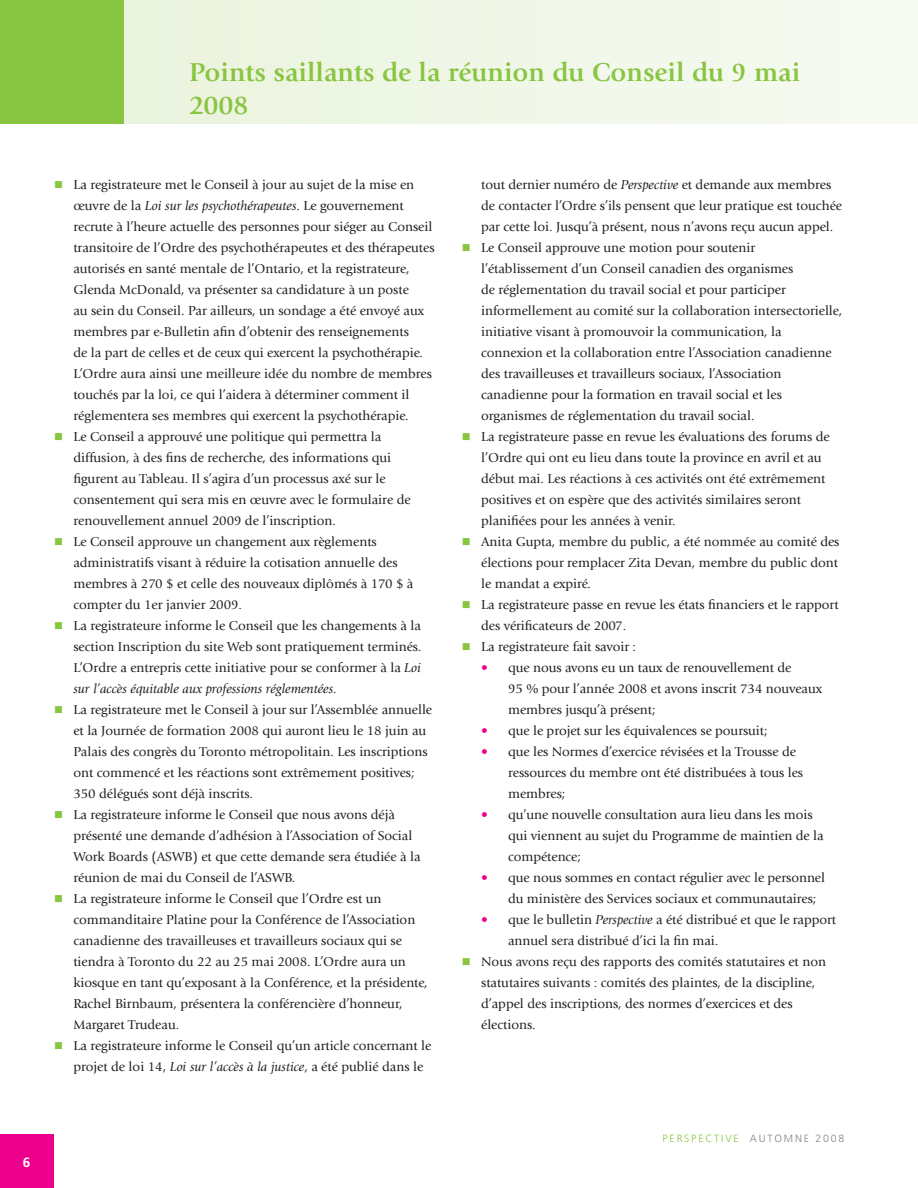
<style>
.page{position:relative;width:918px;height:1188px;background:#fff}
.page>*{position:absolute;margin:0;border:0;box-sizing:border-box;transform-origin:0 0}
.t1{font:700 27px/32.4px "Giovanni Std";color:#88c540}
.t2{font:13.5px/21px "Giovanni Std";color:#231f20}
.t3{font:700 13.5px "Frutiger LT Std";color:#fff}
.t4{font:300 10.5px "Frutiger LT Std";letter-spacing:.17em;color:#88c540}
.s1{color:#88c540}
.s2{font-style:italic}
.s3{color:#ec008c}
.s4{color:#808285}
</style>
<div class="page">
<div style="left:0;top:1135px;width:53px;height:53px;background:#ec008c"></div>
<div style="left:0;top:0;width:124px;height:124px;background:#88c540"></div>
<div style="left:124px;top:0;width:793px;height:124px;background:#f0f7e8"></div>
<h1 class="t1" style="left:189px;top:56px;width:613px">Points saillants de la réunion du Conseil du 9 mai<br>2008</h1>
<p class="t2" style="left:73px;top:174px;width:363px;text-indent:-19px"><span class="s1">■</span> La registrateure met le Conseil à jour au sujet de la mise en œuvre de la <span class="s2">Loi sur les psychothérapeutes</span>. Le gouvernement recrute à l’heure actuelle des personnes pour siéger au Conseil transitoire de l’Ordre des psychothérapeutes et des thérapeutes autorisés en santé mentale de l’Ontario, et la registrateure, Glenda McDonald, va présenter sa candidature à un poste<br>au sein du Conseil. Par ailleurs, un sondage a été envoyé aux membres par e-Bulletin afin d’obtenir des renseignements<br>de la part de celles et de ceux qui exercent la psychothérapie.<br>L’Ordre aura ainsi une meilleure idée du nombre de membres touchés par la loi, ce qui l’aidera à déterminer comment il réglementera ses membres qui exercent la psychothérapie.</p>
<p class="t2" style="left:73px;top:426px;width:339px;text-indent:-19px"><span class="s1">■</span> Le Conseil a approuvé une politique qui permettra la diffusion, à des fins de recherche, des informations qui figurent au Tableau. Il s’agira d’un processus axé sur le consentement qui sera mis en œuvre avec le formulaire de renouvellement annuel 2009 de l’inscription.</p>
<p class="t2" style="left:73px;top:531px;width:342px;text-indent:-19px"><span class="s1">■</span> Le Conseil approuve un changement aux règlements administratifs visant à réduire la cotisation annuelle des membres à 270 $ et celle des nouveaux diplômés à 170 $ à compter du 1er janvier 2009.</p>
<p class="t2" style="left:73px;top:615px;width:349px;text-align:justify;text-indent:-19px"><span class="s1">■</span> La registrateure informe le Conseil que les changements à la section Inscription du site Web sont pratiquement terminés.<br>L’Ordre a entrepris cette initiative pour se conformer à la <span class="s2">Loi sur l’accès équitable aux professions réglementées</span>.</p>
<p class="t2" style="left:73px;top:699px;width:360px;text-indent:-19px"><span class="s1">■</span> La registrateure met le Conseil à jour sur l’Assemblée annuelle et la Journée de formation 2008 qui auront lieu le 18 juin au Palais des congrès du Toronto métropolitain. Les inscriptions ont commencé et les réactions sont extrêmement positives; 350 délégués sont déjà inscrits.</p>
<p class="t2" style="left:73px;top:804px;width:349px;text-indent:-19px"><span class="s1">■</span> La registrateure informe le Conseil que nous avons déjà présenté une demande d’adhésion à l’Association of Social Work Boards (ASWB) et que cette demande sera étudiée à la réunion de mai du Conseil de l’ASWB.</p>
<p class="t2" style="left:73px;top:888px;width:356px;text-indent:-19px"><span class="s1">■</span> La registrateure informe le Conseil que l’Ordre est un commanditaire Platine pour la Conférence de l’Association canadienne des travailleuses et travailleurs sociaux qui se tiendra à Toronto du 22 au 25 mai 2008. L’Ordre aura un kiosque en tant qu’exposant à la Conférence, et la présidente, Rachel Birnbaum, présentera la conférencière d’honneur, Margaret Trudeau.</p>
<p class="t2" style="left:73px;top:1035px;width:360px;text-indent:-19px"><span class="s1">■</span> La registrateure informe le Conseil qu’un article concernant le projet de loi 14, <span class="s2">Loi sur l’accès à la justice</span>, a été publié dans le</p>
<p class="t3" style="left:23px;top:1155px;width:9px">6</p>
<p class="t2" style="left:481px;top:174px;width:363px">tout dernier numéro de <span class="s2">Perspective</span> et demande aux membres de contacter l’Ordre s’ils pensent que leur pratique est touchée par cette loi. Jusqu’à présent, nous n’avons reçu aucun appel.</p>
<p class="t2" style="left:481px;top:237px;width:363px;text-indent:-19px"><span class="s1">■</span> Le Conseil approuve une motion pour soutenir l’établissement d’un Conseil canadien des organismes<br>de réglementation du travail social et pour participer informellement au comité sur la collaboration intersectorielle, initiative visant à promouvoir la communication, la connexion et la collaboration entre l’Association canadienne des travailleuses et travailleurs sociaux, l’Association canadienne pour la formation en travail social et les organismes de réglementation du travail social.</p>
<p class="t2" style="left:481px;top:426px;width:350px;text-indent:-19px"><span class="s1">■</span> La registrateure passe en revue les évaluations des forums de l’Ordre qui ont eu lieu dans toute la province en avril et au début mai. Les réactions à ces activités ont été extrêmement positives et on espère que des activités similaires seront planifiées pour les années à venir.</p>
<p class="t2" style="left:481px;top:531px;width:360px;text-align:justify;text-indent:-19px"><span class="s1">■</span> Anita Gupta, membre du public, a été nommée au comité des élections pour remplacer Zita Devan, membre du public dont le mandat a expiré.</p>
<p class="t2" style="left:481px;top:594px;width:359px;text-indent:-19px"><span class="s1">■</span> La registrateure passe en revue les états financiers et le rapport des vérificateurs de 2007.</p>
<p class="t2" style="left:462px;top:636px;width:176px"><span class="s1">■</span> La registrateure fait savoir :</p>
<p class="t2" style="left:508px;top:657px;width:315px;text-indent:-27px"><span class="s3">•</span> que nous avons eu un taux de renouvellement de<br>95 % pour l’année 2008 et avons inscrit 734 nouveaux membres jusqu’à présent;</p>
<p class="t2" style="left:481px;top:720px;width:288px"><span class="s3">•</span> que le projet sur les équivalences se poursuit;</p>
<p class="t2" style="left:508px;top:741px;width:297px;text-indent:-27px"><span class="s3">•</span> que les Normes d’exercice révisées et la Trousse de ressources du membre ont été distribuées à tous les membres;</p>
<p class="t2" style="left:508px;top:804px;width:317px;text-indent:-27px"><span class="s3">•</span> qu’une nouvelle consultation aura lieu dans les mois qui viennent au sujet du Programme de maintien de la compétence;</p>
<p class="t2" style="left:508px;top:867px;width:318px;text-indent:-27px"><span class="s3">•</span> que nous sommes en contact régulier avec le personnel du ministère des Services sociaux et communautaires;</p>
<p class="t2" style="left:508px;top:909px;width:329px;text-indent:-27px"><span class="s3">•</span> que le bulletin <span class="s2">Perspective</span> a été distribué et que le rapport annuel sera distribué d’ici la fin mai.</p>
<p class="t2" style="left:481px;top:951px;width:346px;text-indent:-19px"><span class="s1">■</span> Nous avons reçu des rapports des comités statutaires et non statutaires suivants : comités des plaintes, de la discipline, d’appel des inscriptions, des normes d’exercices et des élections.</p>
<p class="t4" style="left:663px;top:1132px;width:183px">PERSPECTIVE <span class="s4">AUTOMNE 2008</span></p>
</div>
